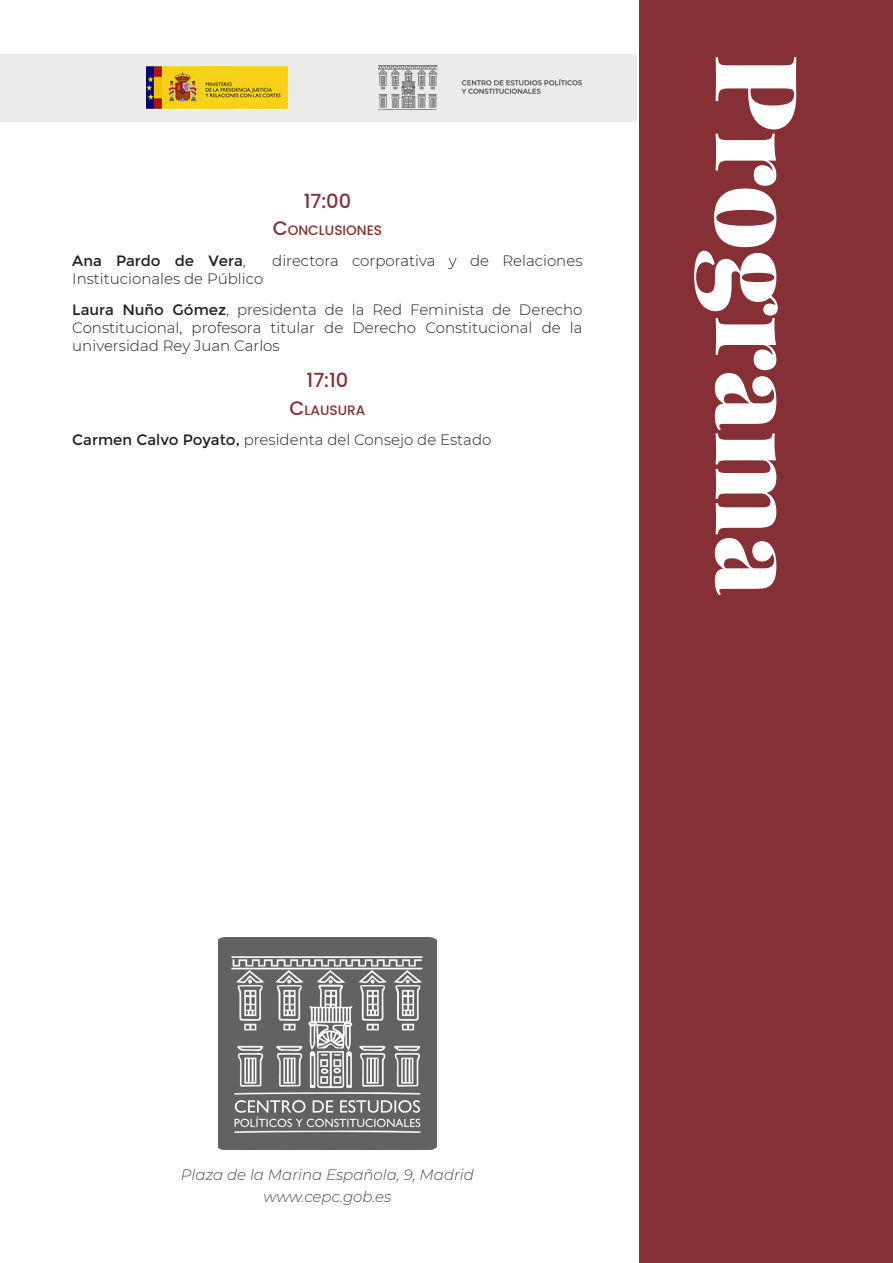
<style>
.page{position:relative;width:893px;height:1263px;background:#fff}
.page>*{position:absolute;margin:0;border:0;box-sizing:border-box;transform-origin:0 0}
.t1{font:900 114px "Playfair Display";color:#fff}
.Sesión_1{font:500 19.5px "Poppins";color:#872f34}
.t2{font:300 15px/18px "Montserrat";color:#231f20;text-align:justify}
.t3{font:italic 300 15px "Montserrat";color:#484c4e}
.t4{font:15px "Montserrat";color:#231f20}
.Sesión_2{font:500 13.65px "Poppins";color:#872f34}
.s1{font-size:19.5px}
.s2{font-weight:300}
.s3{font-weight:400}
</style>
<div class="page">
<div style="left:639px;top:0;width:254px;height:1263px;background:#862f34"></div>
<div style="left:1px;top:54px;width:636px;height:67px;background:#ebebea"></div>
<img style="left:378px;top:66px;width:204px;height:43px">
<img style="left:147px;top:67px;width:140px;height:41px">
<img style="left:219px;top:938px;width:217px;height:211px">
<p class="Sesión_1" style="left:304px;top:189px;width:49px">17:00</p>
<p class="Sesión_2" style="left:273px;top:223px;width:111px"><span class="s1">C</span>ONCLUSIONES</p>
<p class="t4" style="left:72px;top:252px;width:175px">Ana Pardo de Vera<span class="s2">,</span></p>
<p class="t2" style="left:272px;top:251px;width:312px">directora corporativa y de Relaciones</p>
<p class="t2" style="left:72px;top:269px;width:192px">Institucionales de Público</p>
<p class="t2" style="left:72px;top:300px;width:512px"><span class="s3">Laura Nuño Gómez</span>, presidenta de la Red Feminista de Derecho Constitucional, profesora titular de Derecho Constitucional de la universidad Rey Juan Carlos</p>
<p class="Sesión_1" style="left:306px;top:369px;width:43px">17:10</p>
<p class="Sesión_2" style="left:289px;top:402px;width:77px"><span class="s1">C</span>LAUSURA</p>
<p class="t2" style="left:72px;top:430px;width:421px"><span class="s3">Carmen Calvo Poyato,</span> presidenta del Consejo de Estado</p>
<h1 class="t1" style="left:849px;top:54px;width:543px;rotate:90deg">Programa</h1>
<p class="t3" style="left:181px;top:1164px;width:294px">Plaza de la Marina Española, 9, Madrid</p>
<p class="t3" style="left:263px;top:1186px;width:129px">www.cepc.gob.es</p>
</div>
